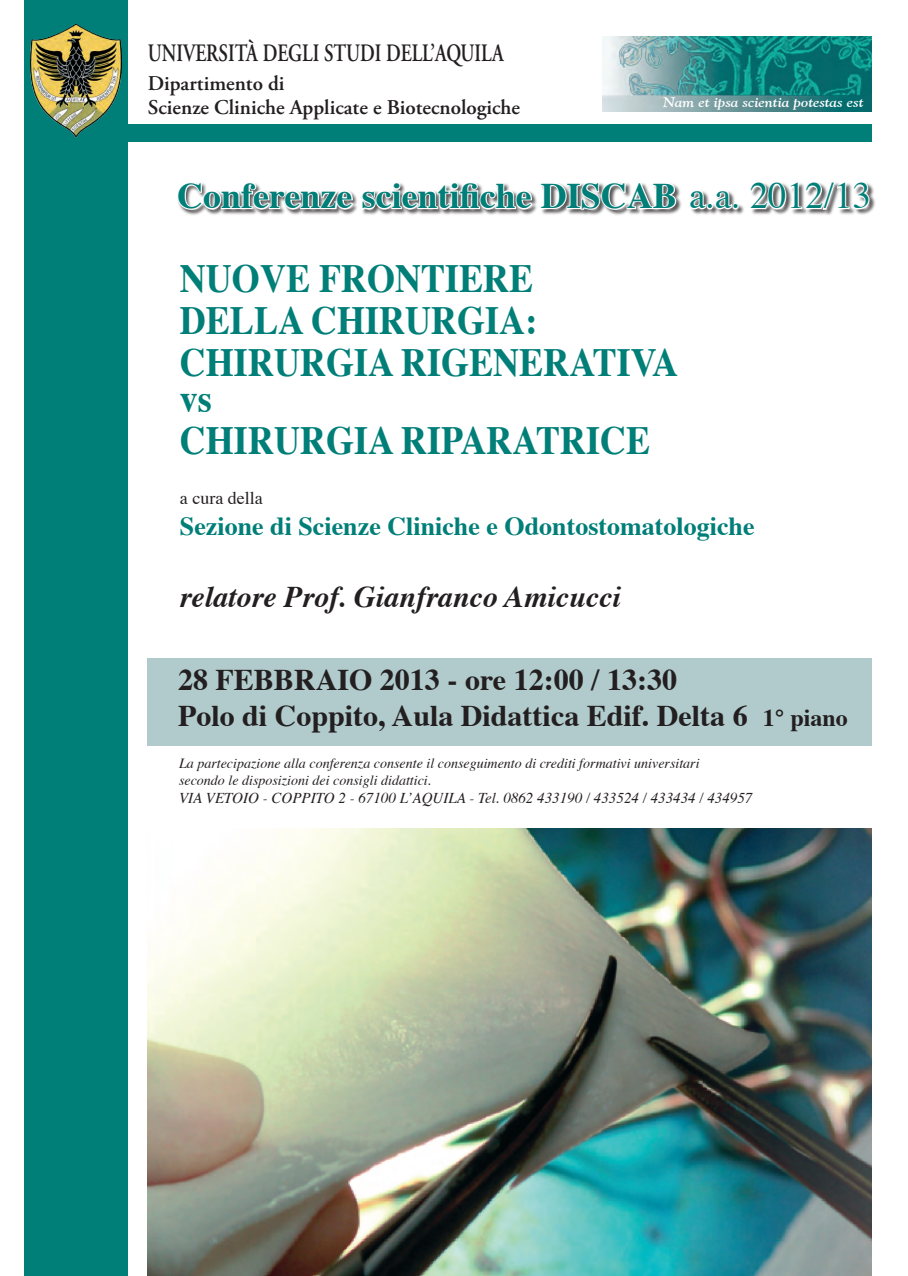
<style>
.page{position:relative;width:908px;height:1276px;background:#fff}
.page>*{position:absolute;margin:0;border:0;box-sizing:border-box;transform-origin:0 0}
.t1{font:700 40px/42px "Times";color:#007e78;scale:.9 1}
.t2{font:700 36px "Times";color:#007e78}
.t3{font:700 30px/36px "Times";color:#231f20}
.t4{font:italic 700 30px "Times";color:#231f20}
.t5{font:700 26px "Times";color:#007e78}
.t6{font:600 25px "Adobe Garamond Pro";color:#231f20;scale:.75 1}
.t7{font:600 21px/24px "Adobe Garamond Pro";color:#231f20}
.t8{font:18px "Times";color:#231f20}
.t9{font:italic 15px "Times";color:#231f20}
.t10{font:italic 14px/16.8px "Times";color:#231f20}
.t11{font:italic 700 14px "Goudy Old Style BT";color:#fff;scale:1.1 1}
.s1{font-weight:400;font-size:37px}
.s2{font-size:24px}
</style>
<div class="page">
<div style="left:148px;top:658px;width:723px;height:87px;background:#b1cbcc"></div>
<img style="left:602px;top:36px;width:269px;height:75px">
<div style="left:126px;top:124px;width:745px;height:18px;background:#007e78"></div>
<div style="left:176px;top:181px;width:699px;height:35px;background:#231f20;opacity:.75"></div>
<svg style="left:176px;top:181px;width:178px;height:30px"></svg>
<svg style="left:360px;top:181px;width:173px;height:30px"></svg>
<svg style="left:539px;top:181px;width:138px;height:30px"></svg>
<svg style="left:688px;top:189px;width:51px;height:22px"></svg>
<svg style="left:748px;top:181px;width:122px;height:30px"></svg>
<div style="left:24px;top:0;width:104px;height:1276px;background:#007e78"></div>
<img style="left:75px;top:24px;width:47px;height:65px">
<img style="left:148px;top:828px;width:723px;height:448px">
<h3 class="t6" style="left:148px;top:39px;width:475px">UNIVERSITÀ DEGLI STUDI DELL’AQUILA</h3>
<h3 class="t7" style="left:148px;top:71px;width:373px">Dipartimento di<br>Scienze Cliniche Applicate e Biotecnologiche</h3>
<p class="t11" style="left:662px;top:94px;width:184px">Nam et ipsa scientia potestas est</p>
<h2 class="t2" style="left:177px;top:172px;width:695px">Conferenze scientifiche DISCAB <span class="s1">a.a. 2012/13</span></h2>
<h1 class="t1" style="left:180px;top:259px;width:555px">NUOVE FRONTIERE<br>DELLA CHIRURGIA:<br>CHIRURGIA RIGENERATIVA</h1>
<h1 class="t1" style="left:180px;top:379px;width:523px">vs<br>CHIRURGIA RIPARATRICE</h1>
<p class="t8" style="left:180px;top:487px;width:84px">a cura della</p>
<h3 class="t5" style="left:180px;top:509px;width:576px">Sezione di Scienze Cliniche e Odontostomatologiche</h3>
<h3 class="t4" style="left:180px;top:578px;width:442px">relatore Prof. Gianfranco Amicucci</h3>
<h3 class="t3" style="left:178px;top:663px;width:671px">28 FEBBRAIO 2013 - ore 12:00 / 13:30<br>Polo di Coppito, Aula Didattica Edif. Delta 6 <span class="s2">1° piano</span></h3>
<p class="t10" style="left:179px;top:756px;width:522px">La partecipazione alla conferenza consente il conseguimento di crediti formativi universitari secondo le disposizioni dei consigli didattici.</p>
<p class="t9" style="left:179px;top:788px;width:574px">VIA VETOIO - COPPITO 2 - 67100 LʼAQUILA - Tel. 0862 433190 / 433524 / 433434 / 434957</p>
</div>
